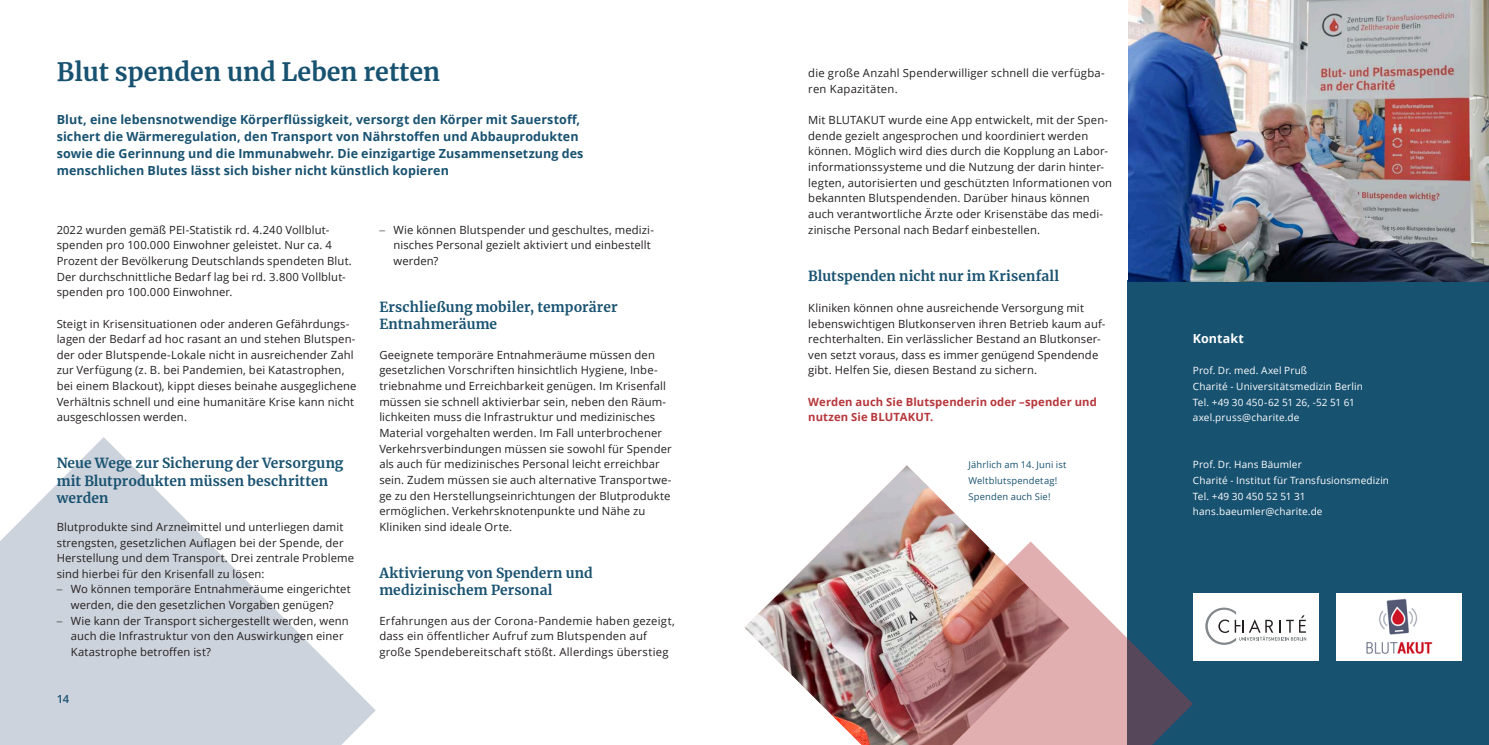
<style>
.page{position:relative;width:1489px;height:745px;background:#fff}
.page>*{position:absolute;margin:0;border:0;box-sizing:border-box;transform-origin:0 0}
.Titel_20pt{font:700 25px "Merriweather";color:#185271}
.Zwischenueberschrift_11_14{font:700 13.75px/17.5px "Merriweather";letter-spacing:.005em;color:#185271}
.Introtext_10_13_5{font:700 12.5px/16.9px "Open Sans";letter-spacing:.005em;color:#185271}
.Kontakt_10_13_5{font:700 12.5px "Open Sans";letter-spacing:.005em;color:#fff}
.Fliesstext_9_12_5_schwarz{font:11.25px/15.6px "Open Sans";letter-spacing:.01em;color:#231f20}
.Fliesstext_9_12_5_schwarz-2{font:700 11.25px/15.6px "Open Sans";letter-spacing:.01em;color:#b6373b}
.t1{font:600 11.25px "Open Sans";color:#185271}
.Infokasten_klein_Fliesstext_8_12_5_weiss{font:10px "Open Sans";letter-spacing:.015em;color:#fff}
.Bildtext_Marginal_7_5_9{font:9.38px/15.6px "Open Sans";letter-spacing:.02em;color:#185271}
.s1{font-family:"Frutiger LT Com";font-weight:300}
</style>
<div class="page">
<div style="left:1127px;top:280px;width:361px;height:464px;background:#185271"></div>
<img style="left:744px;top:465px;width:239px;height:279px">
<img style="left:868px;top:541px;width:324px;height:203px">
<svg style="left:0;top:437px;width:376px;height:307px;fill:#cdd3dc"></svg>
<div style="left:1192px;top:593px;width:126px;height:67px;background:#fff"></div>
<svg style="left:1205px;top:607px;width:100px;height:37px"></svg>
<div style="left:1336px;top:593px;width:125px;height:67px;background:#fff"></div>
<img style="left:1366px;top:598px;width:67px;height:56px">
<img style="left:1128px;top:0;width:360px;height:281px">
<p class="Titel_20pt" style="left:57px;top:55px;width:385px">Blut spenden und Leben retten</p>
<p class="Introtext_10_13_5" style="left:57px;top:111px;width:528px">Blut, eine lebensnotwendige Körperflüssigkeit, versorgt den Körper mit Sauerstoff, sichert die Wärmeregulation, den Transport von Nährstoffen und Abbauprodukten sowie die Gerinnung und die Immunabwehr. Die einzigartige Zusammensetzung des menschlichen Blutes lässt sich bisher nicht künstlich kopieren</p>
<p class="Fliesstext_9_12_5_schwarz" style="left:57px;top:221px;width:297px">2022 wurden gemäß PEI-Statistik rd. 4.240 Vollblut&shy;spenden pro 100.000 Einwohner geleistet. Nur ca. 4<br>Prozent der Bevölkerung Deutschlands spendeten Blut.<br>Der durchschnittliche Bedarf lag bei rd. 3.800 Vollblut&shy;spenden pro 100.000 Einwohner.</p>
<p class="Fliesstext_9_12_5_schwarz" style="left:57px;top:315px;width:301px">Steigt in Krisensituationen oder anderen Gefährdungs&shy;lagen der Bedarf ad hoc rasant an und stehen Blutspen&shy;der oder Blutspende-Lokale nicht in ausreichender Zahl zur Verfügung (z. B. bei Pandemien, bei Katastrophen, bei einem Blackout), kippt dieses beinahe ausgeglichene Verhältnis schnell und eine humanitäre Krise kann nicht ausgeschlossen werden.</p>
<p class="Zwischenueberschrift_11_14" style="left:57px;top:454px;width:288px">Neue Wege zur Sicherung der Versorgung mit Blutprodukten müssen beschritten werden</p>
<p class="Fliesstext_9_12_5_schwarz" style="left:57px;top:518px;width:299px">Blutprodukte sind Arzneimittel und unterliegen damit strengsten, gesetzlichen Auflagen bei der Spende, der Herstellung und dem Transport. Drei zentrale Probleme sind hierbei für den Krisenfall zu lösen:</p>
<p class="Fliesstext_9_12_5_schwarz" style="left:57px;top:581px;width:295px;text-align:center"><span class="s1">–</span> Wo können temporäre Entnahmeräume eingerichtet werden, die den gesetzlichen Vorgaben genügen?</p>
<p class="Fliesstext_9_12_5_schwarz" style="left:71px;top:612px;width:279px;text-indent:-14px"><span class="s1">–</span> Wie kann der Transport sichergestellt werden, wenn auch die Infrastruktur von den Auswirkungen einer<br>Katastrophe betroffen ist?</p>
<p class="t1" style="left:57px;top:690px;width:14px">14</p>
<p class="Fliesstext_9_12_5_schwarz" style="left:393px;top:221px;width:262px;text-indent:-14px"><span class="s1">–</span> Wie können Blutspender und geschultes, medizi&shy;nisches Personal gezielt aktiviert und einbestellt werden?</p>
<p class="Zwischenueberschrift_11_14" style="left:379px;top:297px;width:240px">Erschließung mobiler, temporärer<br>Entnahmeräume</p>
<p class="Fliesstext_9_12_5_schwarz" style="left:379px;top:346px;width:294px">Geeignete temporäre Entnahmeräume müssen den gesetzlichen Vorschriften hinsichtlich Hygiene, Inbe&shy;triebnahme und Erreichbarkeit genügen. Im Krisenfall müssen sie schnell aktivierbar sein, neben den Räum&shy;lichkeiten muss die Infrastruktur und medizinisches Material vorgehalten werden. Im Fall unterbrochener Verkehrsverbindungen müssen sie sowohl für Spender als auch für medizinisches Personal leicht erreichbar sein. Zudem müssen sie auch alternative Transportwe&shy;ge zu den Herstellungseinrichtungen der Blutprodukte ermöglichen. Verkehrsknotenpunkte und Nähe zu Kliniken sind ideale Orte.</p>
<p class="Zwischenueberschrift_11_14" style="left:379px;top:563px;width:215px">Aktivierung von Spendern und medizinischem Personal</p>
<p class="Fliesstext_9_12_5_schwarz" style="left:379px;top:612px;width:297px">Erfahrungen aus der Corona-Pandemie haben gezeigt, dass ein öffentlicher Aufruf zum Blutspenden auf große Spendebereitschaft stößt. Allerdings überstieg</p>
<p class="Fliesstext_9_12_5_schwarz" style="left:808px;top:65px;width:298px">die große Anzahl Spenderwilliger schnell die verfügba&shy;ren Kapazitäten.</p>
<p class="Fliesstext_9_12_5_schwarz" style="left:808px;top:112px;width:305px">Mit BLUTAKUT wurde eine App entwickelt, mit der Spen&shy;dende gezielt angesprochen und koordiniert werden können. Möglich wird dies durch die Kopplung an Labor&shy;informationssysteme und die Nutzung der darin hinter&shy;legten, autorisierten und geschützten Informationen von bekannten Blutspendenden. Darüber hinaus können auch verantwortliche Ärzte oder Krisenstäbe das medi&shy;zinische Personal nach Bedarf einbestellen.</p>
<p class="Zwischenueberschrift_11_14" style="left:808px;top:266px;width:252px">Blutspenden nicht nur im Krisenfall</p>
<p class="Fliesstext_9_12_5_schwarz" style="left:808px;top:299px;width:299px">Kliniken können ohne ausreichende Versorgung mit lebenswichtigen Blutkonserven ihren Betrieb kaum auf&shy;rechterhalten. Ein verlässlicher Bestand an Blutkonser&shy;ven setzt voraus, dass es immer genügend Spendende gibt. Helfen Sie, diesen Bestand zu sichern.</p>
<p class="Fliesstext_9_12_5_schwarz-2" style="left:808px;top:393px;width:290px">Werden auch Sie Blutspenderin oder –spender und nutzen Sie BLUTAKUT.</p>
<p class="Bildtext_Marginal_7_5_9" style="left:968px;top:456px;width:100px">Jährlich am 14. Juni ist<br>Weltblutspendetag!<br>Spenden auch Sie!</p>
<p class="Kontakt_10_13_5" style="left:1192px;top:329px;width:52px">Kontakt</p>
<p class="Infokasten_klein_Fliesstext_8_12_5_weiss" style="left:1192px;top:364px;width:116px">Prof. Dr. med. Axel Pruß</p>
<p class="Infokasten_klein_Fliesstext_8_12_5_weiss" style="left:1192px;top:379px;width:171px">Charité - Universitätsmedizin Berlin</p>
<p class="Infokasten_klein_Fliesstext_8_12_5_weiss" style="left:1192px;top:395px;width:163px">Tel. +49 30 450-62 51 26, -52 51 61</p>
<p class="Infokasten_klein_Fliesstext_8_12_5_weiss" style="left:1192px;top:410px;width:108px">axel.pruss@charite.de</p>
<p class="Infokasten_klein_Fliesstext_8_12_5_weiss" style="left:1192px;top:457px;width:110px">Prof. Dr. Hans Bäumler</p>
<p class="Infokasten_klein_Fliesstext_8_12_5_weiss" style="left:1192px;top:473px;width:198px">Charité - Institut für Transfusionsmedizin</p>
<p class="Infokasten_klein_Fliesstext_8_12_5_weiss" style="left:1192px;top:489px;width:114px">Tel. +49 30 450 52 51 31</p>
<p class="Infokasten_klein_Fliesstext_8_12_5_weiss" style="left:1192px;top:504px;width:131px">hans.baeumler@charite.de</p>
</div>
